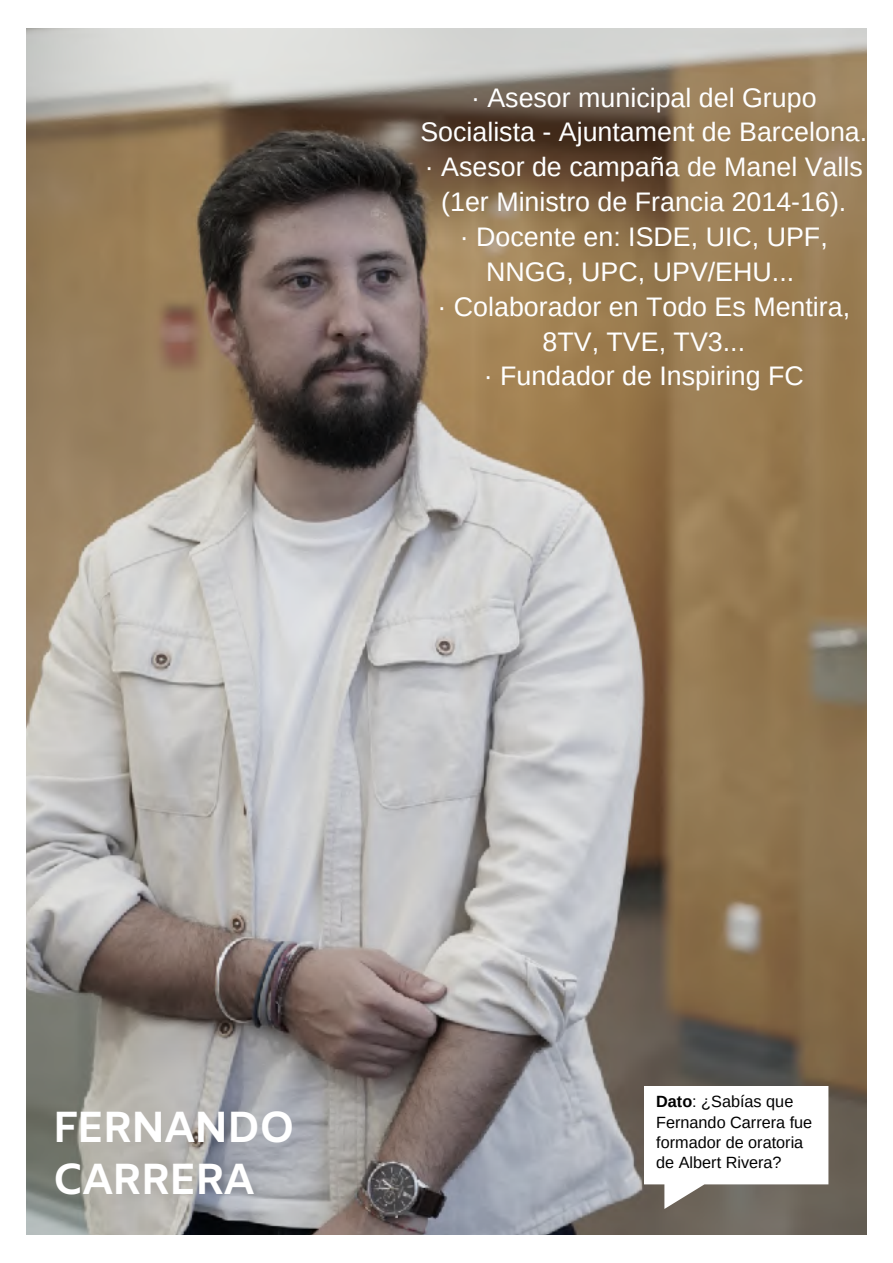
<style>
.page{position:relative;width:893px;height:1263px;background:#fff}
.page>*{position:absolute;margin:0;border:0;box-sizing:border-box;transform-origin:0 0}
.t1{font:700 43.5px "Amiko";letter-spacing:-.045em;color:#fff}
.t2{font:26.85px/34.8px "Arimo";color:#fff;text-align:center}
.t3{font:16.2px/20.2px "Arimo";color:#000}
.s1{font-weight:700}
</style>
<div class="page">
<img style="left:26px;top:28px;width:840px;height:1205px">
<svg style="left:643px;top:1085px;width:185px;height:123px"></svg>
<p class="t2" style="left:420px;top:80px;width:448px">· Asesor municipal del Grupo<br>Socialista - Ajuntament de Barcelona.</p>
<p class="t2" style="left:425px;top:149px;width:439px">· Asesor de campaña de Manel Valls</p>
<p class="t2" style="left:441px;top:184px;width:406px">(1er Ministro de Francia 2014-16).</p>
<p class="t2" style="left:460px;top:219px;width:369px">· Docente en: ISDE, UIC, UPF,<br>NNGG, UPC, UPV/EHU...</p>
<p class="t2" style="left:437px;top:289px;width:414px">· Colaborador en Todo Es Mentira,<br>8TV, TVE, TV3...</p>
<p class="t2" style="left:483px;top:359px;width:322px">· Fundador de Inspiring FC</p>
<p class="t1" style="left:52px;top:1101px;width:244px">FERNANDO</p>
<p class="t1" style="left:52px;top:1153px;width:204px">CARRERA</p>
<p class="t3" style="left:656px;top:1091px;width:158px"><span class="s1">Dato</span>: ¿Sabías que<br>Fernando Carrera fue formador de oratoria de Albert Rivera?</p>
</div>
